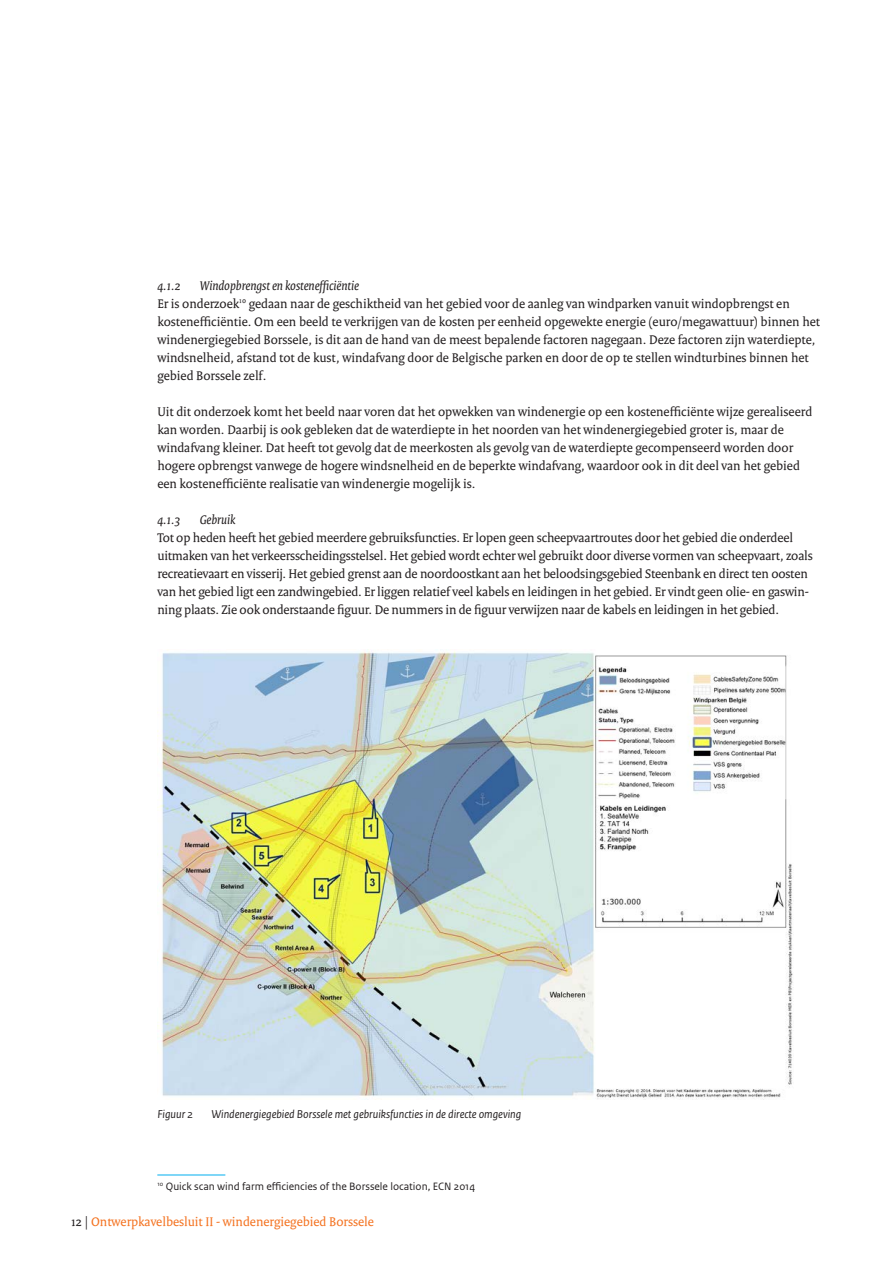
<style>
.page{position:relative;width:893px;height:1263px;background:#fff}
.page>*{position:absolute;margin:0;border:0;box-sizing:border-box;transform-origin:0 0}
.t1{font:13.5px/18px "Rijksoverheid Serif";color:#231f20}
.t2{font:13.5px "Rijksoverheid Serif";color:#f47321}
.t3{font:italic 13.5px "Rijksoverheid Serif";color:#231f20}
.t4{font:italic 12px "Rijksoverheid Sans Text";color:#231f20}
.t5{font:11.25px "Rijksoverheid Sans Text";color:#231f20}
.s1{color:#231f20}
</style>
<div class="page">
<hr style="left:157px;top:1174px;width:68px;height:1px;background:#00aeef">
<img style="left:157px;top:651px;width:636px;height:448px">
<h5 class="t3" style="left:157px;top:277px;width:25px">4.1.2</h5>
<h5 class="t3" style="left:200px;top:277px;width:161px">Windopbrengst en kostenefciëntie</h5>
<p class="t1" style="left:157px;top:294px;width:664px">Er is onderzoek<sup>10</sup> gedaan naar de geschiktheid van het gebied voor de aanleg van windparken vanuit windopbrengst en kostenefciëntie. Om een beeld te verkrijgen van de kosten per eenheid opgewekte energie (euro/megawatuur) binnen het windenergiegebied Borssele, is dit aan de hand van de meest bepalende factoren nagegaan. Deze factoren zijn waterdiepte, windsnelheid, afstand tot de kust, windafvang door de Belgische parken en door de op te stellen windturbines binnen het gebied Borssele zelf.</p>
<p class="t1" style="left:157px;top:402px;width:656px">Uit dit onderzoek komt het beeld naar voren dat het opwekken van windenergie op een kostenefciënte wijze gerealiseerd kan worden. Daarbij is ook gebleken dat de waterdiepte in het noorden van het windenergiegebied groter is, maar de windafvang kleiner. Dat heef tot gevolg dat de meerkosten als gevolg van de waterdiepte gecompenseerd worden door hogere opbrengst vanwege de hogere windsnelheid en de beperkte windafvang, waardoor ook in dit deel van het gebied een kostenefciënte realisatie van windenergie mogelijk is.</p>
<h5 class="t3" style="left:157px;top:511px;width:24px">4.1.3</h5>
<h5 class="t3" style="left:200px;top:511px;width:37px">Gebruik</h5>
<p class="t1" style="left:157px;top:528px;width:657px">Tot op heden heef het gebied meerdere gebruiksfuncties. Er lopen geen scheepvaartroutes door het gebied die onderdeel uitmaken van het verkeersscheidingsstelsel. Het gebied wordt echter wel gebruikt door diverse vormen van scheepvaart, zoals recreatievaart en visserij. Het gebied grenst aan de noordoostkant aan het beloodsingsgebied Steenbank en direct ten oosten van het gebied ligt een zandwingebied. Er liggen relatief veel kabels en leidingen in het gebied. Er vindt geen olie- en gaswin&shy;ning plaats. Zie ook onderstaande fguur. De nummers in de fguur verwijzen naar de kabels en leidingen in het gebied.</p>
<p class="t4" style="left:157px;top:1107px;width:37px">Figuur 2</p>
<p class="t4" style="left:211px;top:1107px;width:311px">Windenergiegebied Borssele met gebruiksfuncties in de directe omgeving</p>
<p class="t5" style="left:157px;top:1180px;width:319px"><sup>10</sup> Quick scan wind farm efciencies of the Borssele location, ECN 2014</p>
<p class="t2" style="left:71px;top:1213px;width:304px"><span class="s1">12 |</span> Ontwerpkavelbesluit II - windenergiegebied Borssele</p>
</div>
